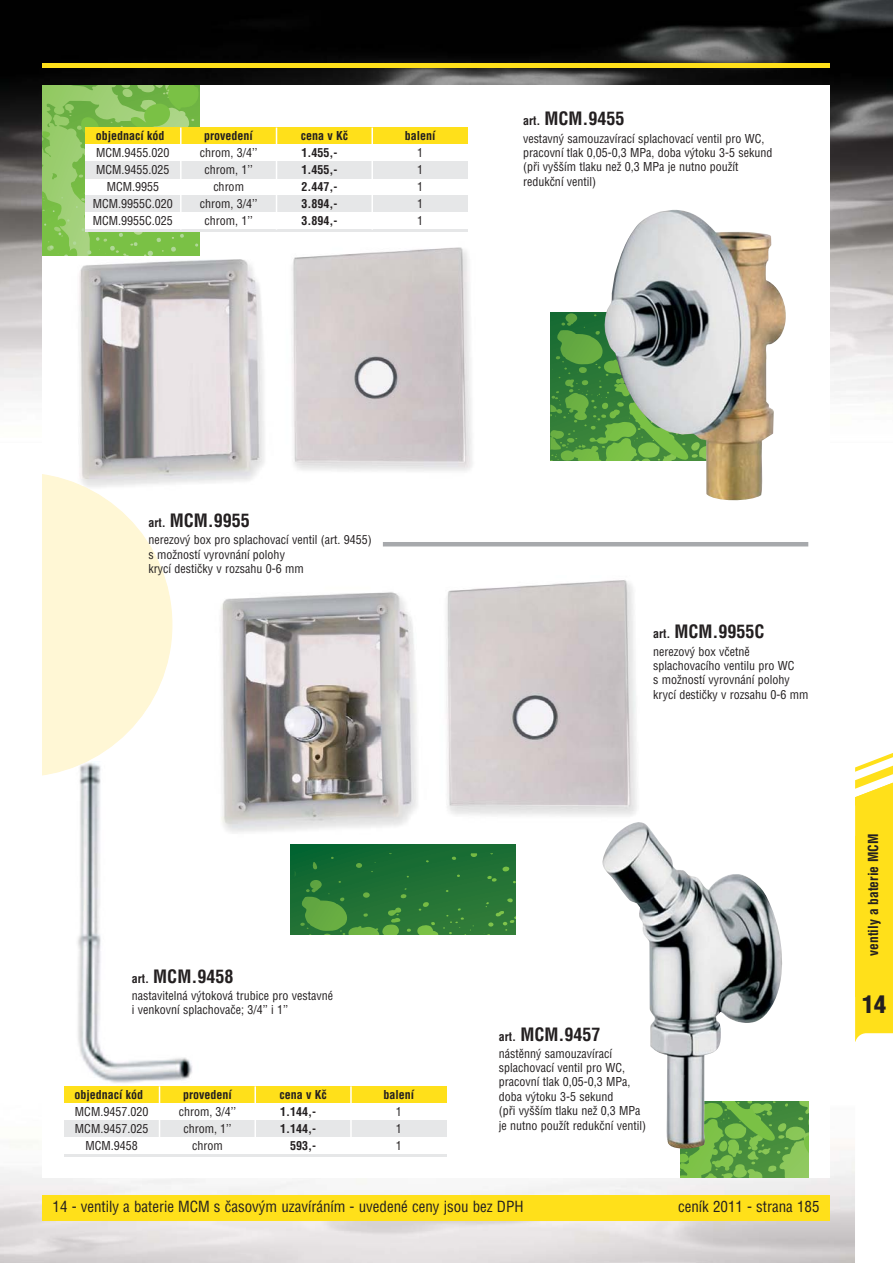
<style>
.page{position:relative;width:893px;height:1263px;background:#fff}
.page>*{position:absolute;margin:0;border:0;box-sizing:border-box;transform-origin:0 0}
.t1{font:900 condensed 24px "Helvetica CE";color:#231f20}
.t2{font:700 condensed 18px "Helvetica CE";color:#231f20}
.t3{font:condensed 15px "Helvetica CE";color:#231f20}
.t4{font:700 condensed 13.5px "Helvetica CE";color:#231f20}
.t5{font:condensed 12px/14.4px "Helvetica CE";color:#231f20}
.t6{font:700 condensed 12px "Helvetica CE";color:#231f20}
.s1{font-size:12px}
</style>
<div class="page">
<img style="left:0;top:1141px;width:855px;height:122px">
<img style="left:0;top:0;width:892px;height:397px">
<div style="left:43px;top:1195px;width:786px;height:25px;background:#ffe01a"></div>
<div style="left:43px;top:85px;width:786px;height:1093px;background:#fff"></div>
<svg style="left:680px;top:1101px;width:128px;height:77px;background:#6aad49"></svg>
<hr style="left:383px;top:542px;width:425px;height:4px;background:#a7a9ac">
<svg style="left:550px;top:313px;width:53px;height:147px;background:#408a3a"></svg>
<hr style="left:43px;top:64px;width:786px;height:4px;background:#ffe01a">
<img style="left:79px;top:247px;width:393px;height:237px">
<img style="left:220px;top:580px;width:417px;height:280px">
<svg style="left:43px;top:85px;width:157px;height:171px;background:#89c45a"></svg>
<img style="left:603px;top:210px;width:183px;height:291px">
<img style="left:601px;top:818px;width:187px;height:335px">
<img style="left:77px;top:777px;width:115px;height:306px">
<svg style="left:43px;top:472px;width:129px;height:305px"></svg>
<svg style="left:290px;top:844px;width:225px;height:90px;background:#227335"></svg>
<svg style="left:313px;top:862px;width:86px;height:72px;background:#2f7d37"></svg>
<div style="left:85px;top:128px;width:383px;height:17px;background:#ffe01a"></div>
<div style="left:85px;top:145px;width:383px;height:17px;background:#fff"></div>
<div style="left:85px;top:162px;width:383px;height:17px;background:#e6e7e8"></div>
<div style="left:85px;top:179px;width:383px;height:17px;background:#fff"></div>
<div style="left:85px;top:196px;width:383px;height:17px;background:#e6e7e8"></div>
<div style="left:85px;top:213px;width:383px;height:17px;background:#fff"></div>
<hr style="left:85px;top:230px;width:383px;height:2px;background:#e6e7e8">
<div style="left:64px;top:1086px;width:382px;height:17px;background:#ffe01a"></div>
<div style="left:64px;top:1120px;width:382px;height:17px;background:#e6e7e8"></div>
<hr style="left:159px;top:1086px;width:1px;height:68px;background:#fff">
<hr style="left:254px;top:1086px;width:2px;height:68px;background:#fff">
<hr style="left:350px;top:1086px;width:2px;height:68px;background:#fff">
<hr style="left:64px;top:1154px;width:382px;height:3px;background:#e6e7e8">
<hr style="left:180px;top:128px;width:1px;height:102px;background:#fff">
<hr style="left:276px;top:128px;width:1px;height:102px;background:#fff">
<hr style="left:371px;top:128px;width:2px;height:102px;background:#fff">
<svg style="left:855px;top:753px;width:37px;height:289px;background:#ffe333"></svg>
<p class="t6" style="left:96px;top:131px;width:70px">objednací kód</p>
<p class="t6" style="left:204px;top:131px;width:50px">provedení</p>
<p class="t6" style="left:301px;top:131px;width:49px">cena v Kč</p>
<p class="t6" style="left:405px;top:131px;width:32px">balení</p>
<p class="t5" style="left:96px;top:147px;width:75px">MCM.9455.020</p>
<p class="t5" style="left:200px;top:147px;width:59px">chrom, 3/4’’</p>
<p class="t6" style="left:301px;top:149px;width:37px">1.455,-</p>
<p class="t5" style="left:417px;top:147px;width:7px">1</p>
<p class="t5" style="left:96px;top:164px;width:75px">MCM.9455.025</p>
<p class="t5" style="left:205px;top:164px;width:50px">chrom, 1’’</p>
<p class="t6" style="left:301px;top:166px;width:37px">1.455,-</p>
<p class="t5" style="left:417px;top:164px;width:7px">1</p>
<p class="t5" style="left:107px;top:181px;width:54px">MCM.9955</p>
<p class="t5" style="left:213px;top:181px;width:32px">chrom</p>
<p class="t6" style="left:301px;top:183px;width:37px">2.447,-</p>
<p class="t5" style="left:417px;top:181px;width:7px">1</p>
<p class="t5" style="left:93px;top:198px;width:82px">MCM.9955C.020</p>
<p class="t5" style="left:200px;top:198px;width:59px">chrom, 3/4’’</p>
<p class="t6" style="left:301px;top:200px;width:37px">3.894,-</p>
<p class="t5" style="left:417px;top:198px;width:7px">1</p>
<p class="t5" style="left:93px;top:215px;width:82px">MCM.9955C.025</p>
<p class="t5" style="left:205px;top:215px;width:50px">chrom, 1’’</p>
<p class="t6" style="left:301px;top:217px;width:37px">3.894,-</p>
<p class="t5" style="left:417px;top:215px;width:7px">1</p>
<h2 class="t2" style="left:523px;top:113px;width:103px"><span class="s1">art.</span> MCM.9455</h2>
<p class="t5" style="left:523px;top:132px;width:251px">vestavný samouzavírací splachovací ventil pro WC, pracovní tlak 0,05-0,3 MPa, doba výtoku 3-5 sekund (při vyšším tlaku než 0,3 MPa je nutno použít redukční ventil)</p>
<h2 class="t2" style="left:148px;top:515px;width:103px"><span class="s1">art.</span> MCM.9955</h2>
<p class="t5" style="left:148px;top:534px;width:225px">nerezový box pro splachovací ventil (art. 9455) s možností vyrovnání polohy<br>krycí destičky v rozsahu 0-6 mm</p>
<h2 class="t2" style="left:653px;top:626px;width:113px"><span class="s1">art.</span> MCM.9955C</h2>
<p class="t5" style="left:653px;top:645px;width:157px">nerezový box včetně splachovacího ventilu pro WC<br>s možností vyrovnání polohy krycí destičky v rozsahu 0-6 mm</p>
<h2 class="t2" style="left:132px;top:970px;width:103px"><span class="s1">art.</span> MCM.9458</h2>
<p class="t5" style="left:132px;top:990px;width:203px">nastavitelná výtoková trubice pro vestavné i venkovní splachovače; 3/4’’ i 1’’</p>
<p class="t6" style="left:75px;top:1090px;width:70px">objednací kód</p>
<p class="t6" style="left:183px;top:1090px;width:50px">provedení</p>
<p class="t6" style="left:279px;top:1090px;width:49px">cena v Kč</p>
<p class="t6" style="left:383px;top:1090px;width:32px">balení</p>
<p class="t5" style="left:75px;top:1106px;width:75px">MCM.9457.020</p>
<p class="t5" style="left:179px;top:1106px;width:59px">chrom, 3/4’’</p>
<p class="t6" style="left:280px;top:1107px;width:37px">1.144,-</p>
<p class="t5" style="left:396px;top:1106px;width:7px">1</p>
<p class="t5" style="left:75px;top:1123px;width:75px">MCM.9457.025</p>
<p class="t5" style="left:183px;top:1123px;width:50px">chrom, 1’’</p>
<p class="t6" style="left:280px;top:1124px;width:37px">1.144,-</p>
<p class="t5" style="left:396px;top:1123px;width:7px">1</p>
<p class="t5" style="left:85px;top:1140px;width:54px">MCM.9458</p>
<p class="t5" style="left:192px;top:1140px;width:32px">chrom</p>
<p class="t6" style="left:290px;top:1141px;width:27px">593,-</p>
<p class="t5" style="left:396px;top:1140px;width:7px">1</p>
<h2 class="t2" style="left:499px;top:1028px;width:103px"><span class="s1">art.</span> MCM.9457</h2>
<p class="t5" style="left:499px;top:1048px;width:149px">nástěnný samouzavírací splachovací ventil pro WC, pracovní tlak 0,05-0,3 MPa, doba výtoku 3-5 sekund<br>(při vyšším tlaku než 0,3 MPa je nutno použít redukční ventil)</p>
<p class="t3" style="left:53px;top:1202px;width:472px">14 - ventily a baterie MCM s časovým uzavíráním - uvedené ceny jsou bez DPH</p>
<p class="t3" style="left:678px;top:1202px;width:143px">ceník 2011 - strana 185</p>
<p class="t4" style="left:868px;top:956px;width:124px;rotate:-90deg">ventily a baterie MCM</p>
<h1 class="t1" style="left:862px;top:996px;width:25px">14</h1>
</div>
